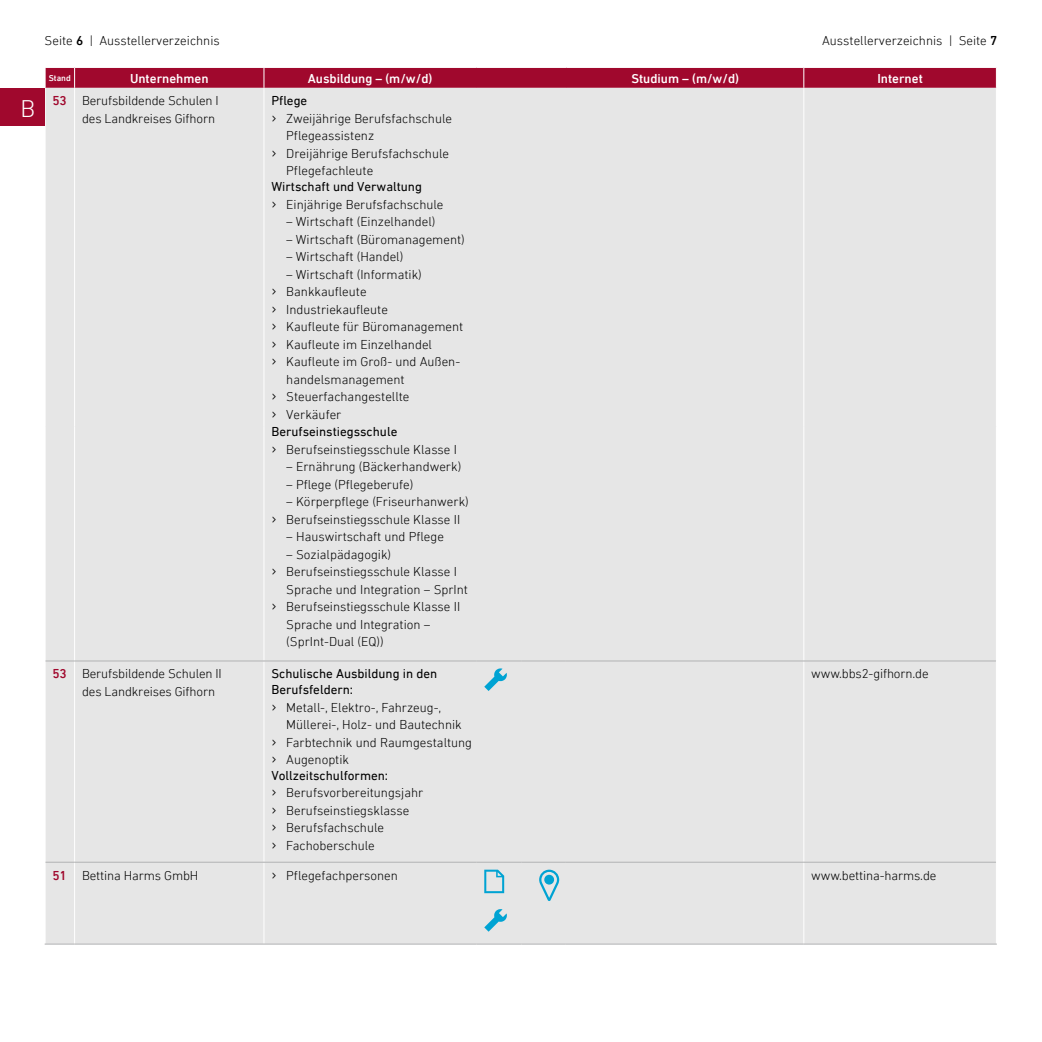
<style>
.page{position:relative;width:1042px;height:1042px;background:#fff}
.page>*{position:absolute;margin:0;border:0;box-sizing:border-box;transform-origin:0 0}
.Flyer_DIN_Next_LT_Pro_Fließtext_schwarz_{font:300 24.5px "DIN Next LT Pro";color:#fff}
.Flyer_DIN_Next_LT_Pro_Infotext_schwarz_7{font:300 13.12px/17.5px "DIN Next LT Pro";color:#000}
.Broschüre_Seitenzahlen_DIN_Next_LT_Pro_7{font:13.12px/15.8px "DIN Next LT Pro";color:#000}
.Broschüre_Seitenzahlen_DIN_Next_LT_Pro_7-2{font:300 13.12px "DIN Next LT Pro";color:#000}
.Flyer_DIN_Next_LT_Pro_Fließtext_schwarz_-2{font:500 13.12px "DIN Next LT Pro";color:#fff}
.Flyer_DIN_Next_LT_Pro_Infotext_schwarz_7-2{font:500 13.12px "DIN Next LT Pro";color:#a0082d}
.Flyer_DIN_Next_LT_Pro_Fließtext_schwarz_-3{font:500 8.75px "DIN Next LT Pro";color:#fff}
.s1{font-weight:500}
.s2{font-size:16.62px}
</style>
<div class="page">
<svg style="left:45px;top:67px;width:952px;height:21px;background:#a51639"></svg>
<div style="left:46px;top:88px;width:950px;height:855px;background:#e6e6e6"></div>
<hr style="left:74px;top:88px;width:1px;height:338px;background:#fff">
<hr style="left:263px;top:88px;width:1px;height:338px;background:#fff">
<hr style="left:803px;top:88px;width:1px;height:338px;background:#fff">
<hr style="left:74px;top:426px;width:1px;height:234px;background:#fff">
<hr style="left:263px;top:426px;width:1px;height:234px;background:#fff">
<hr style="left:803px;top:426px;width:1px;height:234px;background:#fff">
<hr style="left:74px;top:661px;width:1px;height:201px;background:#fff">
<hr style="left:263px;top:661px;width:1px;height:201px;background:#fff">
<hr style="left:803px;top:661px;width:1px;height:201px;background:#fff">
<hr style="left:74px;top:862px;width:1px;height:81px;background:#fff">
<hr style="left:263px;top:862px;width:1px;height:81px;background:#fff">
<hr style="left:803px;top:862px;width:1px;height:81px;background:#fff">
<svg style="left:46px;top:660px;width:29px;height:1px"></svg>
<hr style="left:75px;top:660px;width:189px;height:1px;background:#b1b2b3">
<hr style="left:264px;top:660px;width:212px;height:1px;background:#b1b2b3">
<hr style="left:476px;top:660px;width:45px;height:1px;background:#b1b2b3">
<hr style="left:521px;top:660px;width:44px;height:1px;background:#b1b2b3">
<hr style="left:565px;top:660px;width:239px;height:1px;background:#b1b2b3">
<hr style="left:804px;top:660px;width:192px;height:1px;background:#b1b2b3">
<hr style="left:45px;top:943px;width:30px;height:1px;background:#b1b2b3">
<hr style="left:75px;top:943px;width:189px;height:1px;background:#b1b2b3">
<hr style="left:264px;top:943px;width:212px;height:1px;background:#b1b2b3">
<hr style="left:476px;top:943px;width:45px;height:1px;background:#b1b2b3">
<hr style="left:521px;top:943px;width:44px;height:1px;background:#b1b2b3">
<hr style="left:565px;top:943px;width:239px;height:1px;background:#b1b2b3">
<hr style="left:804px;top:943px;width:193px;height:1px;background:#b1b2b3">
<svg style="left:46px;top:862px;width:29px;height:1px"></svg>
<hr style="left:75px;top:862px;width:189px;height:1px;background:#b1b2b3">
<hr style="left:264px;top:862px;width:212px;height:1px;background:#b1b2b3">
<hr style="left:476px;top:862px;width:45px;height:1px;background:#b1b2b3">
<hr style="left:521px;top:862px;width:44px;height:1px;background:#b1b2b3">
<hr style="left:565px;top:862px;width:239px;height:1px;background:#b1b2b3">
<hr style="left:804px;top:862px;width:192px;height:1px;background:#b1b2b3">
<svg style="left:484px;top:668px;width:23px;height:23px"></svg>
<svg style="left:484px;top:869px;width:20px;height:24px"></svg>
<svg style="left:484px;top:908px;width:23px;height:23px"></svg>
<svg style="left:539px;top:869px;width:20px;height:32px"></svg>
<div style="left:0;top:89px;width:45px;height:37px;background:#a0082d"></div>
<p class="Flyer_DIN_Next_LT_Pro_Fließtext_schwarz_" style="left:20px;top:94px;width:16px">B</p>
<p class="Broschüre_Seitenzahlen_DIN_Next_LT_Pro_7-2" style="left:45px;top:33px;width:177px">Seite <span class="s1">6</span> | Ausstellerverzeichnis</p>
<p class="Broschüre_Seitenzahlen_DIN_Next_LT_Pro_7-2" style="left:822px;top:33px;width:177px">Ausstellerverzeichnis | Seite <span class="s1">7</span></p>
<p class="Flyer_DIN_Next_LT_Pro_Fließtext_schwarz_-3" style="left:49px;top:73px;width:24px">Stand</p>
<p class="Flyer_DIN_Next_LT_Pro_Fließtext_schwarz_-2" style="left:130px;top:71px;width:80px">Unternehmen</p>
<p class="Flyer_DIN_Next_LT_Pro_Fließtext_schwarz_-2" style="left:308px;top:71px;width:126px">Ausbildung – (m/w/d)</p>
<p class="Flyer_DIN_Next_LT_Pro_Fließtext_schwarz_-2" style="left:631px;top:71px;width:109px">Studium – (m/w/d)</p>
<p class="Flyer_DIN_Next_LT_Pro_Fließtext_schwarz_-2" style="left:877px;top:71px;width:47px">Internet</p>
<p class="Flyer_DIN_Next_LT_Pro_Infotext_schwarz_7-2" style="left:53px;top:93px;width:16px">53</p>
<p class="Flyer_DIN_Next_LT_Pro_Infotext_schwarz_7" style="left:82px;top:92px;width:138px">Berufsbildende Schulen I</p>
<p class="Flyer_DIN_Next_LT_Pro_Infotext_schwarz_7" style="left:82px;top:109px;width:135px">des Landkreises Gifhorn</p>
<p class="Broschüre_Seitenzahlen_DIN_Next_LT_Pro_7" style="left:271px;top:93px;width:37px">Pflege</p>
<p class="Flyer_DIN_Next_LT_Pro_Infotext_schwarz_7" style="left:286px;top:109px;width:167px;text-indent:-15px"><span class="s2">›</span> Zweijährige Berufsfachschule<br>Pflegeassistenz</p>
<p class="Flyer_DIN_Next_LT_Pro_Infotext_schwarz_7" style="left:286px;top:144px;width:164px;text-indent:-15px"><span class="s2">›</span> Dreijährige Berufsfachschule<br>Pflegefachleute</p>
<p class="Broschüre_Seitenzahlen_DIN_Next_LT_Pro_7" style="left:271px;top:179px;width:152px">Wirtschaft und Verwaltung</p>
<p class="Flyer_DIN_Next_LT_Pro_Infotext_schwarz_7" style="left:271px;top:195px;width:174px"><span class="s2">›</span> Einjährige Berufsfachschule</p>
<p class="Flyer_DIN_Next_LT_Pro_Infotext_schwarz_7" style="left:286px;top:213px;width:151px">– Wirtschaft (Einzelhandel)</p>
<p class="Flyer_DIN_Next_LT_Pro_Infotext_schwarz_7" style="left:286px;top:230px;width:180px">– Wirtschaft (Büromanagement)</p>
<p class="Flyer_DIN_Next_LT_Pro_Infotext_schwarz_7" style="left:286px;top:248px;width:119px">– Wirtschaft (Handel)</p>
<p class="Flyer_DIN_Next_LT_Pro_Infotext_schwarz_7" style="left:286px;top:265px;width:137px">– Wirtschaft (Informatik)</p>
<p class="Flyer_DIN_Next_LT_Pro_Infotext_schwarz_7" style="left:271px;top:283px;width:97px"><span class="s2">›</span> Bankkaufleute</p>
<p class="Flyer_DIN_Next_LT_Pro_Infotext_schwarz_7" style="left:271px;top:300px;width:118px"><span class="s2">›</span> Industriekaufleute</p>
<p class="Flyer_DIN_Next_LT_Pro_Infotext_schwarz_7" style="left:271px;top:318px;width:193px"><span class="s2">›</span> Kaufleute für Büromanagement</p>
<p class="Flyer_DIN_Next_LT_Pro_Infotext_schwarz_7" style="left:271px;top:335px;width:162px"><span class="s2">›</span> Kaufleute im Einzelhandel</p>
<p class="Flyer_DIN_Next_LT_Pro_Infotext_schwarz_7" style="left:286px;top:353px;width:175px;text-indent:-15px"><span class="s2">›</span> Kaufleute im Groß- und Außen&shy;handelsmanagement</p>
<p class="Flyer_DIN_Next_LT_Pro_Infotext_schwarz_7" style="left:271px;top:388px;width:140px"><span class="s2">›</span> Steuerfachangestellte</p>
<p class="Flyer_DIN_Next_LT_Pro_Infotext_schwarz_7" style="left:271px;top:405px;width:72px"><span class="s2">›</span> Verkäufer</p>
<p class="Broschüre_Seitenzahlen_DIN_Next_LT_Pro_7" style="left:271px;top:424px;width:127px">Berufseinstiegsschule</p>
<p class="Flyer_DIN_Next_LT_Pro_Infotext_schwarz_7" style="left:271px;top:440px;width:187px"><span class="s2">›</span> Berufseinstiegsschule Klasse I</p>
<p class="Flyer_DIN_Next_LT_Pro_Infotext_schwarz_7" style="left:286px;top:458px;width:176px">– Ernährung (Bäckerhandwerk)</p>
<p class="Flyer_DIN_Next_LT_Pro_Infotext_schwarz_7" style="left:286px;top:475px;width:129px">– Pflege (Pflegeberufe)</p>
<p class="Flyer_DIN_Next_LT_Pro_Infotext_schwarz_7" style="left:286px;top:493px;width:184px">– Körperpflege (Friseurhanwerk)</p>
<p class="Flyer_DIN_Next_LT_Pro_Infotext_schwarz_7" style="left:271px;top:510px;width:190px"><span class="s2">›</span> Berufseinstiegsschule Klasse II</p>
<p class="Flyer_DIN_Next_LT_Pro_Infotext_schwarz_7" style="left:286px;top:528px;width:159px">– Hauswirtschaft und Pflege</p>
<p class="Flyer_DIN_Next_LT_Pro_Infotext_schwarz_7" style="left:286px;top:545px;width:106px">– Sozialpädagogik)</p>
<p class="Flyer_DIN_Next_LT_Pro_Infotext_schwarz_7" style="left:286px;top:563px;width:183px;text-indent:-15px"><span class="s2">›</span> Berufseinstiegsschule Klasse I<br>Sprache und Integration – SprInt</p>
<p class="Flyer_DIN_Next_LT_Pro_Infotext_schwarz_7" style="left:286px;top:598px;width:175px;text-indent:-15px"><span class="s2">›</span> Berufseinstiegsschule Klasse II<br>Sprache und Integration – (SprInt-Dual (EQ))</p>
<p class="Flyer_DIN_Next_LT_Pro_Infotext_schwarz_7-2" style="left:53px;top:666px;width:16px">53</p>
<p class="Flyer_DIN_Next_LT_Pro_Infotext_schwarz_7" style="left:82px;top:665px;width:141px">Berufsbildende Schulen II des Landkreises Gifhorn</p>
<p class="Broschüre_Seitenzahlen_DIN_Next_LT_Pro_7" style="left:271px;top:666px;width:167px">Schulische Ausbildung in den<br>Berufsfeldern:</p>
<p class="Flyer_DIN_Next_LT_Pro_Infotext_schwarz_7" style="left:286px;top:698px;width:177px;text-indent:-15px"><span class="s2">›</span> Metall-, Elektro-, Fahrzeug-,<br>Müllerei-, Holz- und Bautechnik</p>
<p class="Flyer_DIN_Next_LT_Pro_Infotext_schwarz_7" style="left:271px;top:733px;width:202px"><span class="s2">›</span> Farbtechnik und Raumgestaltung</p>
<p class="Flyer_DIN_Next_LT_Pro_Infotext_schwarz_7" style="left:271px;top:750px;width:79px"><span class="s2">›</span> Augenoptik</p>
<p class="Broschüre_Seitenzahlen_DIN_Next_LT_Pro_7" style="left:271px;top:767px;width:118px">Vollzeitschulformen:</p>
<p class="Flyer_DIN_Next_LT_Pro_Infotext_schwarz_7" style="left:271px;top:784px;width:153px"><span class="s2">›</span> Berufsvorbereitungsjahr</p>
<p class="Flyer_DIN_Next_LT_Pro_Infotext_schwarz_7" style="left:271px;top:801px;width:139px"><span class="s2">›</span> Berufseinstiegsklasse</p>
<p class="Flyer_DIN_Next_LT_Pro_Infotext_schwarz_7" style="left:271px;top:819px;width:114px"><span class="s2">›</span> Berufsfachschule</p>
<p class="Flyer_DIN_Next_LT_Pro_Infotext_schwarz_7" style="left:271px;top:836px;width:105px"><span class="s2">›</span> Fachoberschule</p>
<p class="Flyer_DIN_Next_LT_Pro_Infotext_schwarz_7" style="left:811px;top:665px;width:119px">www.bbs2-gifhorn.de</p>
<p class="Flyer_DIN_Next_LT_Pro_Infotext_schwarz_7-2" style="left:53px;top:867px;width:16px">51</p>
<p class="Flyer_DIN_Next_LT_Pro_Infotext_schwarz_7" style="left:82px;top:866px;width:118px">Bettina Harms GmbH</p>
<p class="Flyer_DIN_Next_LT_Pro_Infotext_schwarz_7" style="left:271px;top:866px;width:128px"><span class="s2">›</span> Pflegefachpersonen</p>
<p class="Flyer_DIN_Next_LT_Pro_Infotext_schwarz_7" style="left:811px;top:866px;width:127px">www.bettina-harms.de</p>
</div>
